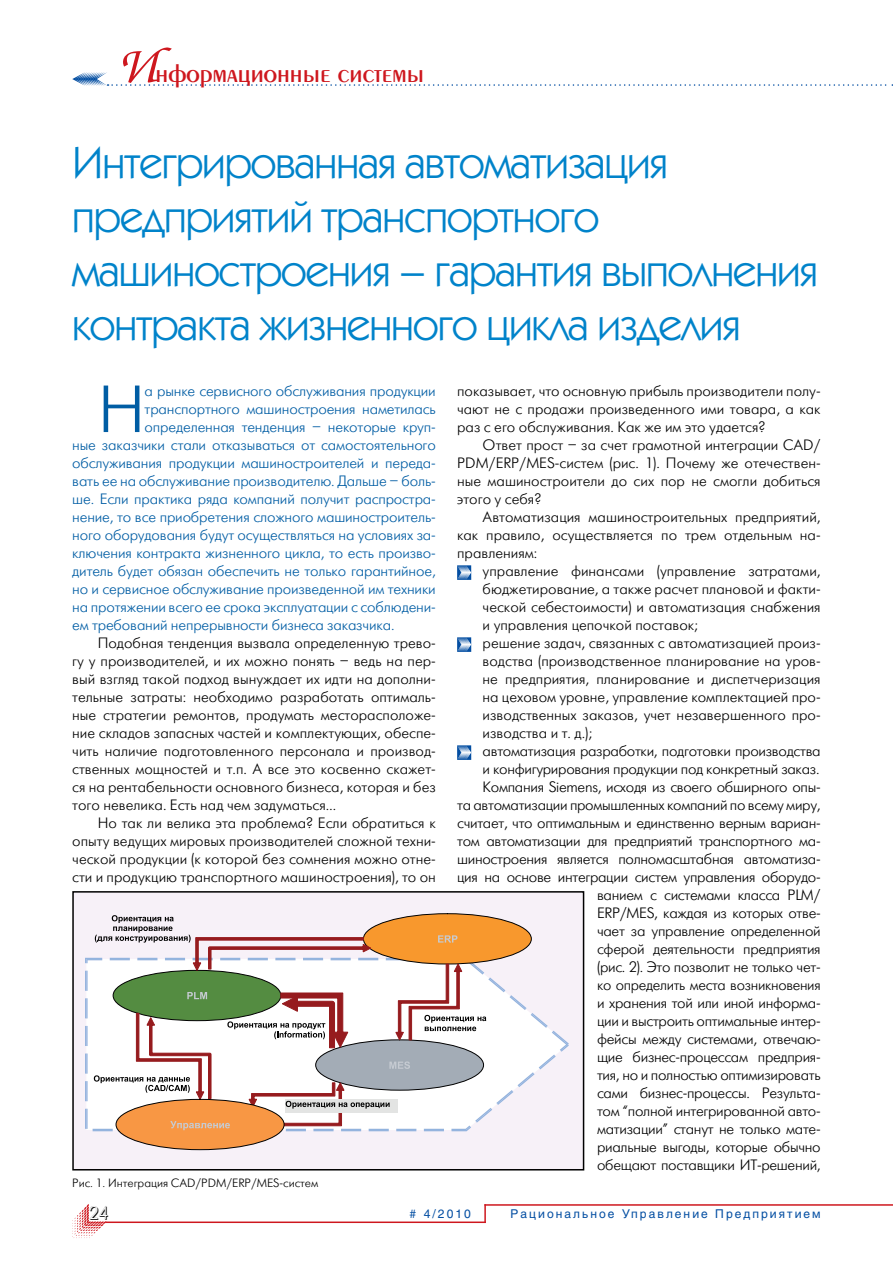
<style>
.page{position:relative;width:893px;height:1263px;background:#fff}
.page>*{position:absolute;margin:0;border:0;box-sizing:border-box;transform-origin:0 0}
.t1{font:66.45px "Futuris Light C";color:#005da4}
.t2{font:45px/54px "Kabel C";letter-spacing:-.02em;color:#0083ca}
.t3{font:27px "Penta Demi";color:#ce171e}
.t4{font:18px "Futuris Shadow C";color:#000}
.t5{font:15px/18px "Futuris Light C";letter-spacing:-.02em;color:#000;text-align:justify}
.t6{font:15px "Futuris Light C";letter-spacing:-.01em;color:#005da4}
.t7{font:15px "Futuris Light C";color:#000}
.t8{font:12px "Helios";letter-spacing:.17em;color:#034ea2}
.t9{font:12px "Futuris Light C";color:#000}
.s1{font-family:"Zapf Chancery C";font-size:54px}
</style>
<div class="page">
<svg style="left:72px;top:1204px;width:34px;height:34px"></svg>
<svg style="left:484px;top:1206px;width:2px;height:15px"></svg>
<hr style="left:105px;top:1221px;width:381px;height:2px;background:#ce171e">
<hr style="left:484px;top:1204px;width:409px;height:2px;background:#ce171e">
<svg style="left:72px;top:72px;width:821px;height:14px"></svg>
<svg style="left:457px;top:565px;width:14px;height:15px"></svg>
<svg style="left:457px;top:637px;width:14px;height:15px"></svg>
<svg style="left:457px;top:745px;width:14px;height:15px"></svg>
<div style="left:73px;top:892px;width:511px;height:278px;background:#f7f1f8"></div>
<svg style="left:86px;top:959px;width:482px;height:171px;fill:#fff"></svg>
<div style="left:113px;top:970px;width:168px;height:51px;background:#548c41;border:1px solid #000;border-radius:50%"></div>
<svg style="left:187px;top:992px;width:20px;height:7px"></svg>
<div style="left:315px;top:1039px;width:169px;height:51px;background:#a3acb6;border:1px solid #000;border-radius:50%"></div>
<svg style="left:389px;top:1061px;width:21px;height:8px"></svg>
<div style="left:363px;top:913px;width:169px;height:51px;background:#f8982d;border:1px solid #000;border-radius:50%"></div>
<svg style="left:438px;top:935px;width:19px;height:7px"></svg>
<svg style="left:396px;top:964px;width:90px;height:76px"></svg>
<svg style="left:227px;top:993px;width:121px;height:55px"></svg>
<svg style="left:94px;top:1013px;width:117px;height:87px"></svg>
<div style="left:116px;top:1099px;width:169px;height:51px;background:#f89744;border:1px solid #000;border-radius:50%"></div>
<svg style="left:170px;top:1121px;width:60px;height:9px"></svg>
<div style="left:285px;top:1099px;width:113px;height:13px;background:#e3e4e3"></div>
<svg style="left:249px;top:1082px;width:141px;height:44px"></svg>
<svg style="left:95px;top:915px;width:276px;height:56px"></svg>
<div style="left:72px;top:891px;width:512px;height:279px;border:2px solid #000"></div>
<h3 class="t3" style="left:117px;top:60px;width:309px"><span class="s1">И</span>нформационные системы</h3>
<h2 class="t2" style="left:72px;top:134px;width:747px">Интегрированная автоматизация предприятий транспортного машиностроения – гарантия выполнения контракта жизненного цикла изделия</h2>
<h1 class="t1" style="left:98px;top:375px;width:49px">Н</h1>
<p class="t6" style="left:145px;top:383px;width:293px">а рынке сервисного обслуживания продукции</p>
<p class="t6" style="left:145px;top:401px;width:293px">транспортного машиностроения наметилась</p>
<p class="t6" style="left:145px;top:419px;width:293px">определенная тенденция – некоторые круп-</p>
<p class="t6" style="left:72px;top:437px;width:365px">ные заказчики стали отказываться от самостоятельного</p>
<p class="t6" style="left:72px;top:455px;width:365px">обслуживания продукции машиностроителей и переда-</p>
<p class="t6" style="left:72px;top:473px;width:365px">вать ее на обслуживание производителю. Дальше – боль-</p>
<p class="t6" style="left:72px;top:491px;width:365px">ше. Если практика ряда компаний получит распростра-</p>
<p class="t6" style="left:72px;top:509px;width:365px">нение, то все приобретения сложного машиностроитель-</p>
<p class="t6" style="left:72px;top:527px;width:365px">ного оборудования будут осуществляться на условиях за-</p>
<p class="t6" style="left:72px;top:545px;width:365px">ключения контракта жизненного цикла, то есть произво-</p>
<p class="t6" style="left:72px;top:563px;width:365px">дитель будет обязан обеспечить не только гарантийное,</p>
<p class="t6" style="left:72px;top:581px;width:365px">но и сервисное обслуживание произведенной им техники</p>
<p class="t6" style="left:72px;top:599px;width:365px">на протяжении всего ее срока эксплуатации с соблюдени-</p>
<p class="t6" style="left:72px;top:617px;width:324px">ем требований непрерывности бизнеса заказчика.</p>
<p class="t5" style="left:72px;top:634px;width:365px;text-indent:26px">Подобная тенденция вызвала определенную трево&shy;гу у производителей, и их можно понять – ведь на пер&shy;вый взгляд такой подход вынуждает их идти на дополни&shy;тельные затраты: необходимо разработать оптималь&shy;ные стратегии ремонтов, продумать месторасположе&shy;ние складов запасных частей и комплектующих, обеспе&shy;чить наличие подготовленного персонала и производ&shy;ственных мощностей и т.п. А все это косвенно скажет&shy;ся на рентабельности основного бизнеса, которая и без того невелика. Есть над чем задуматься…</p>
<p class="t5" style="left:72px;top:814px;width:365px;text-indent:26px">Но так ли велика эта проблема? Если обратиться к опыту ведущих мировых производителей сложной техни&shy;ческой продукции (к которой без сомнения можно отне&shy;сти и продукцию транспортного машиностроения), то он</p>
<p class="t9" style="left:72px;top:1176px;width:248px">Рис. 1. Интеграция CAD/PDM/ERP/MES-систем</p>
<p class="t5" style="left:457px;top:382px;width:365px">показывает, что основную прибыль производители полу&shy;чают не с продажи произведенного ими товара, а как раз с его обслуживания. Как же им это удается?</p>
<p class="t5" style="left:457px;top:436px;width:365px;text-indent:26px">Ответ прост – за счет грамотной интеграции CAD/ PDM/ERP/MES-систем (рис. 1). Почему же отечествен&shy;ные машиностроители до сих пор не смогли добиться этого у себя?</p>
<p class="t5" style="left:457px;top:508px;width:365px;text-indent:26px">Автоматизация машиностроительных предприятий, как правило, осуществляется по трем отдельным на&shy;правлениям:</p>
<p class="t7" style="left:483px;top:563px;width:340px">управление финансами (управление затратами,</p>
<p class="t7" style="left:483px;top:581px;width:340px">бюджетирование, а также расчет плановой и факти-</p>
<p class="t7" style="left:483px;top:599px;width:340px">ческой себестоимости) и автоматизация снабжения</p>
<p class="t7" style="left:483px;top:617px;width:217px">и управления цепочкой поставок;</p>
<p class="t7" style="left:483px;top:635px;width:340px">решение задач, связанных с автоматизацией произ-</p>
<p class="t7" style="left:483px;top:653px;width:340px">водства (производственное планирование на уров-</p>
<p class="t7" style="left:483px;top:671px;width:340px">не предприятия, планирование и диспетчеризация</p>
<p class="t7" style="left:483px;top:689px;width:340px">на цеховом уровне, управление комплектацией про-</p>
<p class="t7" style="left:483px;top:707px;width:340px">изводственных заказов, учет незавершенного про-</p>
<p class="t7" style="left:483px;top:725px;width:111px">изводства и т. д.);</p>
<p class="t5" style="left:483px;top:742px;width:340px">автоматизация разработки, подготовки производства</p>
<p class="t5" style="left:483px;top:760px;width:338px">и конфигурирования продукции под конкретный заказ.</p>
<p class="t5" style="left:483px;top:778px;width:340px">Компания Siemens, исходя из своего обширного опы-</p>
<p class="t5" style="left:457px;top:796px;width:365px">та автоматизации промышленных компаний по всему миру,</p>
<p class="t5" style="left:457px;top:814px;width:365px">считает, что оптимальным и единственно верным вариан-</p>
<p class="t5" style="left:457px;top:832px;width:365px">том автоматизации для предприятий транспортного ма-</p>
<p class="t5" style="left:457px;top:850px;width:365px">шиностроения является полномасштабная автоматиза-</p>
<p class="t5" style="left:457px;top:868px;width:365px">ция на основе интеграции систем управления оборудо-</p>
<p class="t5" style="left:597px;top:886px;width:225px">ванием с системами класса PLM/</p>
<p class="t5" style="left:597px;top:904px;width:225px">ERP/MES, каждая из которых отве-</p>
<p class="t5" style="left:597px;top:922px;width:225px">чает за управление определенной</p>
<p class="t5" style="left:597px;top:940px;width:225px">сферой деятельности предприятия</p>
<p class="t5" style="left:597px;top:958px;width:225px">(рис. 2). Это позволит не только чет-</p>
<p class="t5" style="left:597px;top:976px;width:225px">ко определить места возникновения</p>
<p class="t5" style="left:597px;top:994px;width:225px">и хранения той или иной информа-</p>
<p class="t5" style="left:597px;top:1012px;width:225px">ции и выстроить оптимальные интер-</p>
<p class="t5" style="left:597px;top:1030px;width:225px">фейсы между системами, отвечаю-</p>
<p class="t5" style="left:597px;top:1048px;width:225px">щие бизнес-процессам предприя-</p>
<p class="t5" style="left:597px;top:1066px;width:225px">тия, но и полностью оптимизировать</p>
<p class="t5" style="left:597px;top:1084px;width:225px">сами бизнес-процессы. Результа-</p>
<p class="t5" style="left:597px;top:1102px;width:225px">том “полной интегрированной авто-</p>
<p class="t5" style="left:597px;top:1120px;width:225px">матизации” станут не только мате-</p>
<p class="t5" style="left:597px;top:1138px;width:225px">риальные выгоды, которые обычно</p>
<p class="t5" style="left:597px;top:1156px;width:225px">обещают поставщики ИТ-решений,</p>
<p class="t4" style="left:89px;top:1204px;width:21px">24</p>
<p class="t8" style="left:410px;top:1207px;width:63px"># 4/2010</p>
<p class="t8" style="left:510px;top:1207px;width:312px">Рациональное Управление Предприятием</p>
</div>
